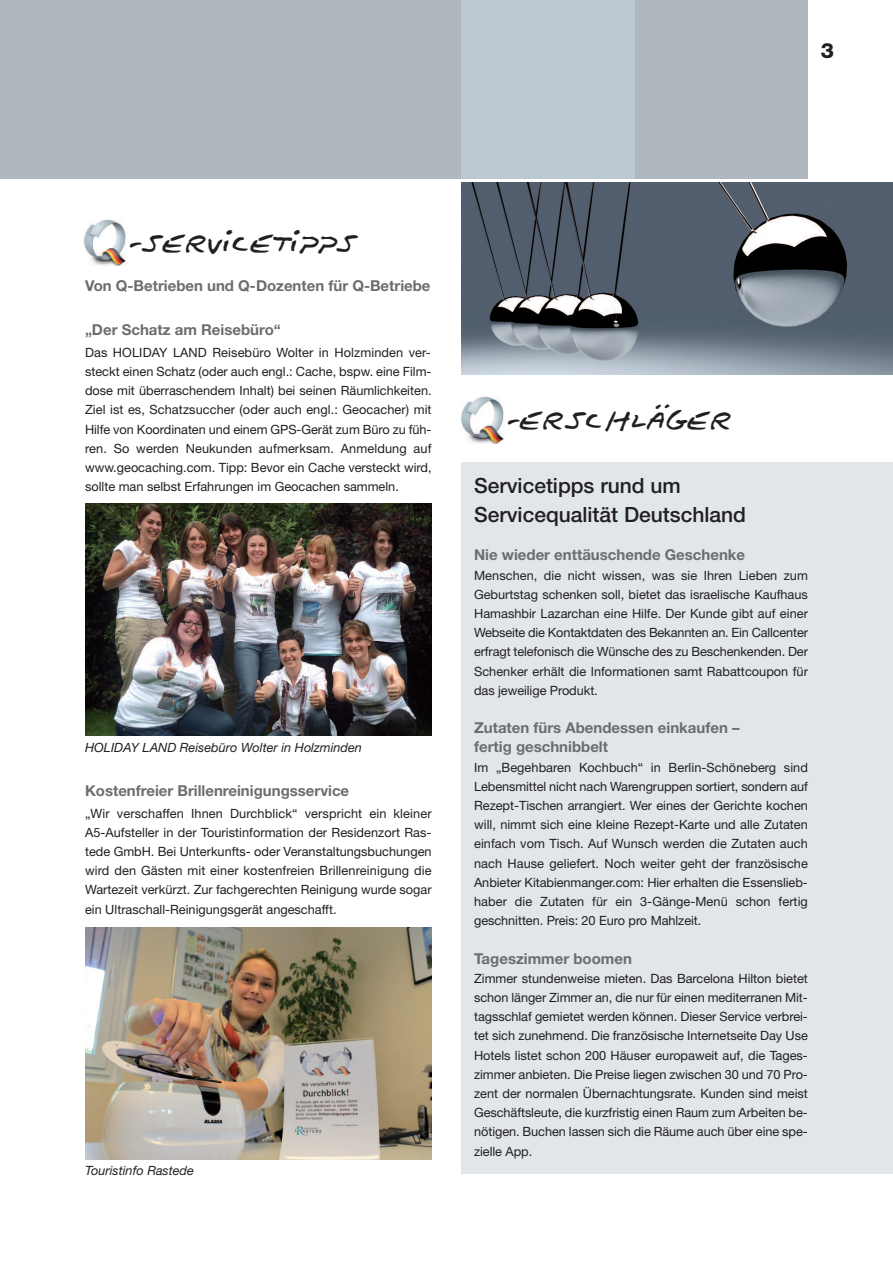
<style>
.page{position:relative;width:893px;height:1263px;background:#fff}
.page>*{position:absolute;margin:0;border:0;box-sizing:border-box;transform-origin:0 0}
.t1{font:41.55px "Dads Recipe";letter-spacing:-.15em;color:#231f20}
.t2{font:500 21px/28.8px "Helvetica Neue";color:#231f20}
.t3{font:800 21px "Helvetica Neue";color:#231f20}
.t4{font:700 15px/19.2px "Helvetica Neue";color:#6c6d70}
.t5{font:12.75px/19.2px "Helvetica Neue";color:#231f20;text-align:justify}
.t6{font:italic 12.75px "Helvetica Neue";color:#231f20}
</style>
<div class="page">
<div style="left:461px;top:462px;width:432px;height:712px;background:#e1e6ea"></div>
<div style="left:0;top:0;width:808px;height:179px;background:#aeb8be"></div>
<img style="left:461px;top:183px;width:432px;height:191px">
<img style="left:85px;top:504px;width:347px;height:232px">
<img style="left:85px;top:927px;width:347px;height:232px">
<div style="left:461px;top:0;width:174px;height:179px;background:#bcc9d0"></div>
<img style="left:461px;top:396px;width:43px;height:47px">
<img style="left:84px;top:219px;width:42px;height:47px">
<h2 class="t3" style="left:821px;top:42px;width:15px">3</h2>
<h1 class="t1" style="left:124px;top:221px;width:236px">-servicetipps</h1>
<p class="t4" style="left:85px;top:278px;width:347px">Von Q-Betrieben und Q-Dozenten für Q-Betriebe</p>
<p class="t4" style="left:85px;top:321px;width:197px">„Der Schatz am Reisebüro“</p>
<p class="t5" style="left:85px;top:344px;width:348px">Das HOLIDAY LAND Reisebüro Wolter in Holzminden ver&shy;steckt einen Schatz (oder auch engl.: Cache, bspw. eine Film&shy;dose mit überraschendem Inhalt) bei seinen Räumlichkeiten.<br>Ziel ist es, Schatzsuccher (oder auch engl.: Geocacher) mit Hilfe von Koordinaten und einem GPS-Gerät zum Büro zu füh&shy;ren. So werden Neukunden aufmerksam. Anmeldung auf www.geocaching.com. Tipp: Bevor ein Cache versteckt wird, sollte man selbst Erfahrungen im Geocachen sammeln.</p>
<p class="t6" style="left:85px;top:743px;width:279px">HOLIDAY LAND Reisebüro Wolter in Holzminden</p>
<p class="t4" style="left:85px;top:782px;width:266px">Kostenfreier Brillenreinigungsservice</p>
<p class="t5" style="left:85px;top:805px;width:348px">„Wir verschaffen Ihnen Durchblick“ verspricht ein kleiner A5-Aufsteller in der Touristinformation der Residenzort Ras&shy;tede GmbH. Bei Unterkunfts- oder Veranstaltungsbuchungen wird den Gästen mit einer kostenfreien Brillenreinigung die Wartezeit verkürzt. Zur fachgerechten Reinigung wurde sogar ein Ultraschall-Reinigungsgerät angeschafft.</p>
<p class="t6" style="left:85px;top:1166px;width:111px">Touristinfo Rastede</p>
<h1 class="t1" style="left:502px;top:398px;width:234px">-erschläger</h1>
<h2 class="t2" style="left:474px;top:473px;width:273px">Servicetipps rund um<br>Servicequalität Deutschland</h2>
<p class="t4" style="left:474px;top:547px;width:272px">Nie wieder enttäuschende Geschenke</p>
<p class="t5" style="left:474px;top:567px;width:335px">Menschen, die nicht wissen, was sie Ihren Lieben zum Geburtstag schenken soll, bietet das israelische Kaufhaus Hamashbir Lazarchan eine Hilfe. Der Kunde gibt auf einer Webseite die Kontaktdaten des Bekannten an. Ein Callcenter erfragt telefonisch die Wünsche des zu Beschenkenden. Der Schenker erhält die Informationen samt Rabattcoupon für das jeweilige Produkt.</p>
<p class="t4" style="left:474px;top:719px;width:267px">Zutaten fürs Abendessen einkaufen – fertig geschnibbelt</p>
<p class="t5" style="left:474px;top:759px;width:335px">Im „Begehbaren Kochbuch“ in Berlin-Schöneberg sind Lebensmittel nicht nach Warengruppen sortiert, sondern auf Rezept-Tischen arrangiert. Wer eines der Gerichte kochen will, nimmt sich eine kleine Rezept-Karte und alle Zutaten einfach vom Tisch. Auf Wunsch werden die Zutaten auch nach Hause geliefert. Noch weiter geht der französische Anbieter Kitabienmanger.com: Hier erhalten die Essenslieb&shy;haber die Zutaten für ein 3-Gänge-Menü schon fertig geschnitten. Preis: 20 Euro pro Mahlzeit.</p>
<p class="t4" style="left:474px;top:950px;width:159px">Tageszimmer boomen</p>
<p class="t5" style="left:474px;top:970px;width:335px">Zimmer stundenweise mieten. Das Barcelona Hilton bietet schon länger Zimmer an, die nur für einen mediterranen Mit&shy;tagsschlaf gemietet werden können. Dieser Service verbrei&shy;tet sich zunehmend. Die französische Internetseite Day Use Hotels listet schon 200 Häuser europaweit auf, die Tages&shy;zimmer anbieten. Die Preise liegen zwischen 30 und 70 Pro&shy;zent der normalen Übernachtungsrate. Kunden sind meist Geschäftsleute, die kurzfristig einen Raum zum Arbeiten be&shy;nötigen. Buchen lassen sich die Räume auch über eine spe&shy;zielle App.</p>
</div>
